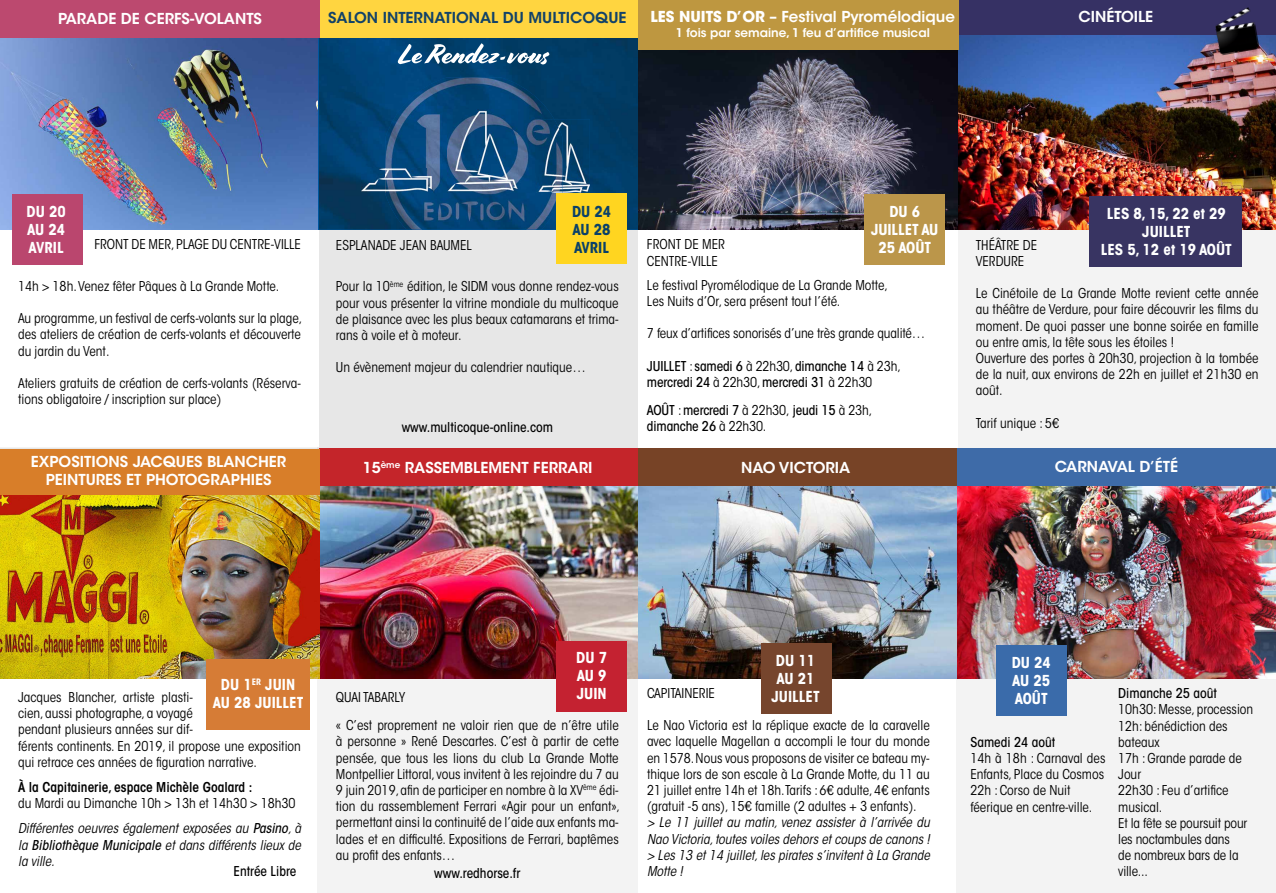
<style>
.page{position:relative;width:1276px;height:893px;background:#fff}
.page>*{position:absolute;margin:0;border:0;box-sizing:border-box;transform-origin:0 0}
.t1{font:600 15px/18px "ITC Avant Garde Std";color:#fff;text-align:center}
.t2{font:700 condensed 15px/18px "ITC Avant Garde Std";color:#fff;text-align:center}
.t3{font:600 15px "ITC Avant Garde Std";color:#124268}
.t4{font:700 condensed 15px/18px "ITC Avant Garde Std";color:#094069;text-align:justify}
.t5{font:condensed 13.5px/16.2px "ITC Avant Garde Std";color:#000}
.t6{font:italic condensed 13.5px/16.2px "ITC Avant Garde Std";color:#000}
.t7{font:500 condensed 13.5px/16.2px "ITC Avant Garde Std";letter-spacing:-.01em;color:#000}
.t8{font:600 condensed 13.5px "ITC Avant Garde Std";color:#000}
.t9{font:600 12px "ITC Avant Garde Std";color:#fff}
.s1{font-weight:700}
.s2{font-weight:400}
.s3{font-style:normal}
.s4{font-weight:500}
</style>
<div class="page">
<div style="left:319px;top:2px;width:319px;height:447px;background:#e7e7e7"></div>
<div style="left:318px;top:447px;width:320px;height:446px;background:#f3f3f3"></div>
<div style="left:958px;top:0;width:318px;height:447px;background:#f3f3f3"></div>
<div style="left:956px;top:449px;width:320px;height:444px;background:#f3f3f3"></div>
<img style="left:0;top:38px;width:319px;height:192px">
<img style="left:319px;top:38px;width:319px;height:192px">
<img style="left:385px;top:77px;width:177px;height:153px">
<img style="left:362px;top:168px;width:70px;height:25px">
<img style="left:448px;top:109px;width:70px;height:84px">
<img style="left:562px;top:119px;width:28px;height:74px">
<img style="left:536px;top:119px;width:26px;height:74px">
<svg style="left:397px;top:43px;width:152px;height:21px;background:#4f7a99"></svg>
<img style="left:319px;top:486px;width:319px;height:193px">
<img style="left:638px;top:49px;width:320px;height:181px">
<img style="left:638px;top:486px;width:638px;height:193px">
<div style="left:12px;top:194px;width:70px;height:70px;background:#ba466e"></div>
<div style="left:556px;top:642px;width:71px;height:70px;background:#c42231"></div>
<div style="left:556px;top:193px;width:71px;height:71px;background:#ffd520"></div>
<div style="left:864px;top:194px;width:80px;height:71px;background:#bb964a"></div>
<div style="left:996px;top:645px;width:70px;height:71px;background:#3a6baa"></div>
<img style="left:958px;top:34px;width:318px;height:196px">
<div style="left:319px;top:449px;width:324px;height:37px;background:#c4252a"></div>
<div style="left:958px;top:0;width:318px;height:34px;background:#363164"></div>
<div style="left:319px;top:0;width:319px;height:38px;background:#ffd540"></div>
<div style="left:0;top:0;width:319px;height:38px;background:#bc496f"></div>
<div style="left:638px;top:0;width:320px;height:49px;background:#be9740"></div>
<div style="left:957px;top:449px;width:319px;height:37px;background:#3e6ba8"></div>
<img style="left:0;top:494px;width:319px;height:185px">
<div style="left:0;top:449px;width:319px;height:45px;background:#d87e29"></div>
<div style="left:206px;top:659px;width:104px;height:70px;background:#d67c36"></div>
<div style="left:1089px;top:196px;width:153px;height:71px;background:#383462"></div>
<img style="left:1213px;top:7px;width:46px;height:49px">
<div style="left:638px;top:449px;width:319px;height:37px;background:#774326"></div>
<div style="left:761px;top:643px;width:70px;height:70px;background:#76452d"></div>
<p class="t1" style="left:58px;top:9px;width:205px">PARADE DE CERFS-VOLANTS</p>
<p class="t3" style="left:328px;top:8px;width:300px">SALON INTERNATIONAL DU MULTICOQUE</p>
<p class="t1" style="left:650px;top:8px;width:306px"><span class="s1">LES NUITS D’OR</span> – Festival Pyromélodique</p>
<p class="t1" style="left:1078px;top:7px;width:76px">CINÉTOILE</p>
<p class="t9" style="left:676px;top:25px;width:256px">1 fois par semaine, 1 feu d’artifice musical</p>
<p class="t2" style="left:27px;top:203px;width:41px;text-align:justify">DU 20<br>AU 24<br>AVRIL</p>
<p class="t4" style="left:572px;top:203px;width:41px">DU 24<br>AU 28<br>AVRIL</p>
<p class="t2" style="left:871px;top:203px;width:69px">DU 6<br>JUILLET AU<br>25 AOÛT</p>
<p class="t5" style="left:647px;top:237px;width:79px">FRONT DE MER<br>CENTRE-VILLE</p>
<p class="t5" style="left:647px;top:277px;width:242px">Le festival Pyromélodique de La Grande Motte,<br>Les Nuits d’Or, sera présent tout l’été.</p>
<p class="t5" style="left:647px;top:325px;width:280px">7 feux d’artifices sonorisés d’une très grande qualité…</p>
<p class="t7" style="left:647px;top:358px;width:255px">JUILLET <span class="s2">:</span> samedi 6 <span class="s2">à 22h30,</span> dimanche 14 <span class="s2">à 23h, </span>mercredi 24 <span class="s2">à 22h30,</span> mercredi 31 <span class="s2">à 22h30</span></p>
<p class="t7" style="left:647px;top:402px;width:227px">AOÛT <span class="s2">:</span> mercredi 7 <span class="s2">à 22h30,</span> jeudi 15 <span class="s2">à 23h, </span>dimanche 26 <span class="s2">à 22h30.</span></p>
<p class="t5" style="left:94px;top:237px;width:208px">FRONT DE MER, PLAGE DU CENTRE-VILLE</p>
<p class="t5" style="left:18px;top:278px;width:263px">14h &gt; 18h. Venez fêter Pâques à La Grande Motte.</p>
<p class="t5" style="left:18px;top:310px;width:286px;text-align:justify">Au programme, un festival de cerfs-volants sur la plage, des ateliers de création de cerfs-volants et découverte du jardin du Vent.</p>
<p class="t5" style="left:18px;top:375px;width:284px">Ateliers gratuits de création de cerfs-volants (Réserva&shy;tions obligatoire / inscription sur place)</p>
<p class="t5" style="left:336px;top:237px;width:137px">ESPLANADE JEAN BAUMEL</p>
<p class="t5" style="left:336px;top:278px;width:284px;text-align:justify">Pour la 10<sup>ème</sup> édition, le SIDM vous donne rendez-vous pour vous présenter la vitrine mondiale du multicoque de plaisance avec les plus beaux catamarans et trima&shy;rans à voile et à moteur.</p>
<p class="t5" style="left:336px;top:359px;width:251px">Un évènement majeur du calendrier nautique…</p>
<p class="t7" style="left:402px;top:419px;width:153px">www.multicoque-online.com</p>
<p class="t1" style="left:31px;top:452px;width:257px">EXPOSITIONS JACQUES BLANCHER<br>PEINTURES ET PHOTOGRAPHIES</p>
<p class="t1" style="left:363px;top:458px;width:231px">15<sup>ème</sup> RASSEMBLEMENT FERRARI</p>
<p class="t1" style="left:741px;top:459px;width:111px">NAO VICTORIA</p>
<p class="t2" style="left:1100px;top:204px;width:133px">LES 8, 15, 22 et 29<br>JUILLET<br>LES 5, 12 et 19 AOÛT</p>
<p class="t5" style="left:975px;top:237px;width:63px">THÉÂTRE DE<br>VERDURE</p>
<p class="t5" style="left:975px;top:285px;width:284px">Le Cinétoile de La Grande Motte revient cette année au théâtre de Verdure, pour faire découvrir les films du moment. De quoi passer une bonne soirée en famille ou entre amis, la tête sous les étoiles !<br>Ouverture des portes à 20h30, projection à la tombée de la nuit, aux environs de 22h en juillet et 21h30 en août.</p>
<p class="t5" style="left:975px;top:415px;width:85px">Tarif unique : 5€</p>
<p class="t1" style="left:1054px;top:457px;width:125px">CARNAVAL D’ÉTÉ</p>
<p class="t2" style="left:213px;top:675px;width:92px">DU 1<sup>ER</sup> JUIN<br>AU 28 JUILLET</p>
<p class="t5" style="left:18px;top:689px;width:284px">Jacques Blancher, artiste plasti-<br>cien, aussi photographe, a voyagé<br>pendant plusieurs années sur dif-<br>férents continents. En 2019, il propose une exposition qui retrace ces années de figuration narrative.</p>
<p class="t8" style="left:18px;top:779px;width:236px">À la Capitainerie, espace Michèle Goalard :</p>
<p class="t6" style="left:18px;top:791px;width:284px;line-height:25.2px"><span class="s3">du Mardi au Dimanche 10h &gt; 13h et 14h30 &gt; 18h30<br></span>Différentes oeuvres également exposées au <span class="s4">Pasino</span>, à</p>
<p class="t6" style="left:18px;top:837px;width:284px">la <span class="s4">Bibliothèque Municipale</span> et dans différents lieux de la ville.</p>
<p class="t7" style="left:233px;top:863px;width:64px">Entrée Libre</p>
<p class="t2" style="left:576px;top:648px;width:32px;text-align:justify">DU 7<br>AU 9<br>JUIN</p>
<p class="t2" style="left:1011px;top:653px;width:41px;text-align:justify">DU 24<br>AU 25<br>AOÛT</p>
<p class="t2" style="left:771px;top:652px;width:50px">DU 11<br>AU 21<br>JUILLET</p>
<p class="t5" style="left:647px;top:685px;width:69px">CAPITAINERIE</p>
<p class="t5" style="left:647px;top:717px;width:284px;text-align:justify">Le Nao Victoria est la réplique exacte de la caravelle avec laquelle Magellan a accompli le tour du monde en 1578. Nous vous proposons de visiter ce bateau my&shy;thique lors de son escale à La Grande Motte, du 11 au 21 juillet entre 14h et 18h.Tarifs : 6€ adulte, 4€ enfants (gratuit -5 ans), 15€ famille (2 adultes + 3 enfants).</p>
<p class="t6" style="left:647px;top:815px;width:284px;text-align:justify">&gt; Le 11 juillet au matin, venez assister à l’arrivée du Nao Victoria, toutes voiles dehors et coups de canons ! &gt; Les 13 et 14 juillet, les pirates s’invitent à La Grande Motte !</p>
<p class="t5" style="left:336px;top:683px;width:284px;line-height:28.2px">QUAI TABARLY<br>« C’est proprement ne valoir rien que de n’être utile</p>
<p class="t5" style="left:336px;top:733px;width:286px;text-align:justify">à personne » René Descartes. C’est à partir de cette pensée, que tous les lions du club La Grande Motte Montpellier Littoral, vous invitent à les rejoindre du 7 au 9 juin 2019, afin de participer en nombre à la XV<sup>ème</sup> édi&shy;tion du rassemblement Ferrari «Agir pour un enfant», permettant ainsi la continuité de l’aide aux enfants ma&shy;lades et en difficulté. Expositions de Ferrari, baptêmes au profit des enfants…</p>
<p class="t7" style="left:434px;top:865px;width:88px">www.redhorse.fr</p>
<p class="t7" style="left:970px;top:734px;width:86px">Samedi 24 août</p>
<p class="t5" style="left:970px;top:750px;width:136px">14h à 18h : Carnaval des<br>Enfants, Place du Cosmos<br>22h : Corso de Nuit féerique en centre-ville.</p>
<p class="t7" style="left:1118px;top:685px;width:100px">Dimanche 25 août</p>
<p class="t5" style="left:1118px;top:701px;width:137px">10h30: Messe, procession<br>12h: bénédiction des bateaux<br>17h : Grande parade de<br>Jour<br>22h30 : Feu d’artifice musical.<br>Et la fête se poursuit pour les noctambules dans<br>de nombreux bars de la ville...</p>
</div>
